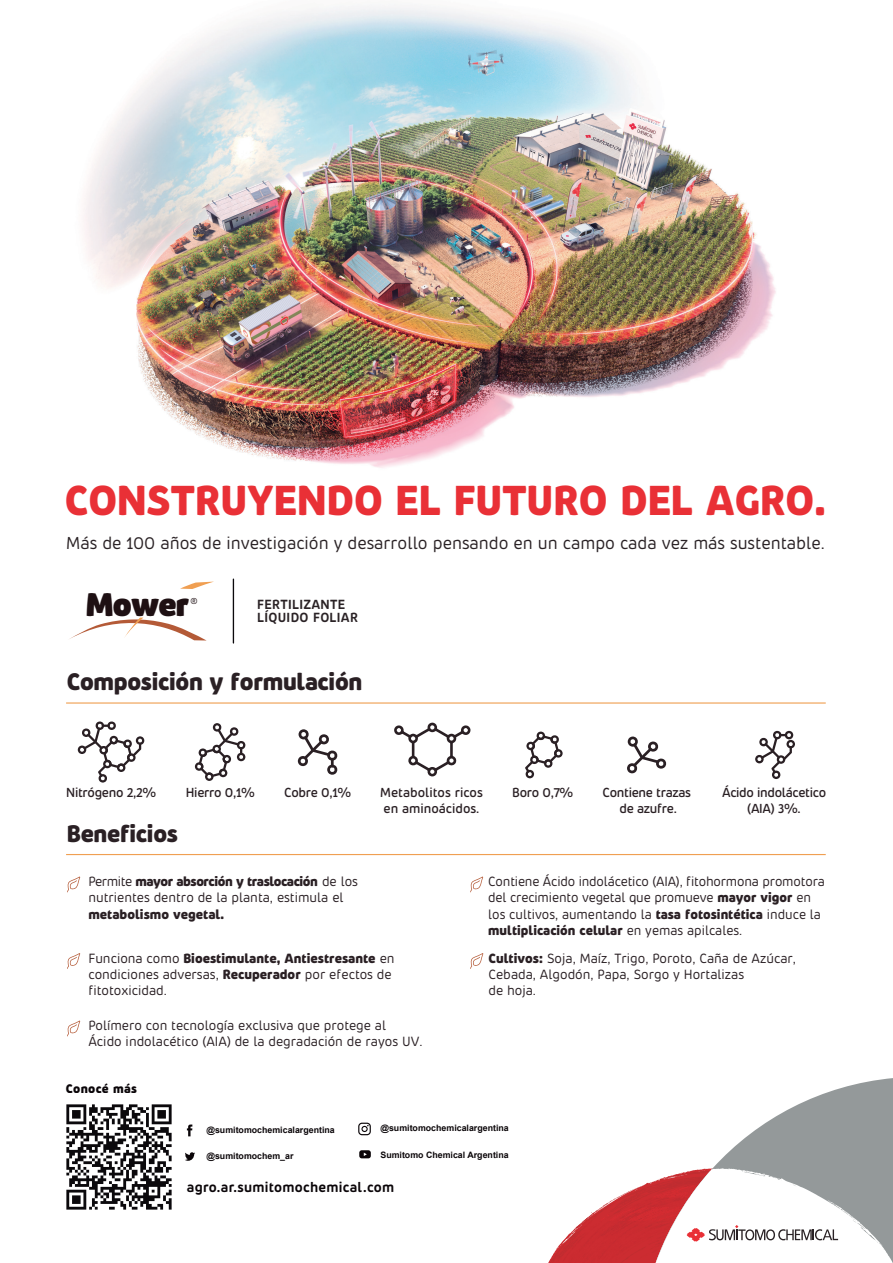
<style>
.page{position:relative;width:893px;height:1263px;background:#fff}
.page>*{position:absolute;margin:0;border:0;box-sizing:border-box;transform-origin:0 0}
.t1{font:700 42.3px "Pusia";color:#e93036}
.t2{font:800 33px "Pusia";letter-spacing:-.025em;color:#1e1013}
.t3{font:700 24.15px "Pusia";letter-spacing:-.015em;color:#2a2024}
.t4{font:17.55px "Pusia";color:#2a2225}
.t5{font:600 14.25px "Pusia";letter-spacing:.02em;color:#0b0609}
.t6{font:13.5px/16.2px "Pusia";color:#2a2024}
.t7{font:700 13.5px "Pusia";color:#2a2024}
.t8{font:500 13.35px/15.9px "Pusia";letter-spacing:-.025em;color:#2a2024;text-align:center}
.t9{font:500 13.35px/15.9px "Pusia";color:#2a2024}
.t10{font:600 13.35px "Pusia";letter-spacing:.02em;color:#2a2225}
.t11{font:700 12.6px "Pusia";letter-spacing:.025em;color:#0b0609}
.t12{font:700 8.85px "Arial";color:#0b0609}
.t13{font:8.7px "Pusia";color:#1e1013}
.s1{font-weight:700}
</style>
<div class="page">
<img style="left:84px;top:6px;width:692px;height:613px">
<svg style="left:180px;top:582px;width:34px;height:7px"></svg>
<svg style="left:69px;top:618px;width:138px;height:22px"></svg>
<hr style="left:233px;top:579px;width:1px;height:64px;background:#0b090c">
<img style="left:66px;top:1104px;width:106px;height:106px">
<svg style="left:187px;top:1124px;width:5px;height:12px"></svg>
<svg style="left:359px;top:1150px;width:12px;height:8px"></svg>
<svg style="left:185px;top:1152px;width:10px;height:9px"></svg>
<svg style="left:358px;top:1123px;width:13px;height:12px"></svg>
<svg style="left:548px;top:1078px;width:345px;height:185px"></svg>
<img style="left:692px;top:1170px;width:19px;height:3px">
<svg style="left:67px;top:876px;width:13px;height:16px"></svg>
<hr style="left:66px;top:702px;width:760px;height:2px;background:#f09f52">
<svg style="left:525px;top:731px;width:38px;height:47px"></svg>
<svg style="left:627px;top:736px;width:40px;height:38px"></svg>
<svg style="left:755px;top:730px;width:40px;height:49px"></svg>
<svg style="left:195px;top:723px;width:51px;height:58px"></svg>
<svg style="left:298px;top:729px;width:40px;height:46px"></svg>
<svg style="left:394px;top:722px;width:77px;height:54px"></svg>
<svg style="left:78px;top:721px;width:66px;height:61px"></svg>
<hr style="left:66px;top:854px;width:760px;height:1px;background:#f09f52">
<svg style="left:470px;top:876px;width:13px;height:16px"></svg>
<svg style="left:67px;top:953px;width:13px;height:16px"></svg>
<svg style="left:470px;top:953px;width:13px;height:16px"></svg>
<svg style="left:67px;top:1020px;width:13px;height:16px"></svg>
<h1 class="t1" style="left:65px;top:469px;width:762px">CONSTRUYENDO EL FUTURO DEL AGRO.</h1>
<p class="t4" style="left:66px;top:531px;width:760px">Más de 100 años de investigación y desarrollo pensando en un campo cada vez más sustentable.</p>
<h2 class="t2" style="left:86px;top:579px;width:105px">Mower</h2>
<p class="t13" style="left:190px;top:595px;width:9px">®</p>
<p class="t10" style="left:257px;top:595px;width:89px">FERTILIZANTE</p>
<p class="t10" style="left:257px;top:608px;width:102px">LÍQUIDO FOLIAR</p>
<h3 class="t3" style="left:67px;top:664px;width:297px">Composición y formulación</h3>
<p class="t8" style="left:512px;top:784px;width:63px">Boro 0,7%</p>
<p class="t8" style="left:603px;top:784px;width:90px">Contiene trazas de azufre.</p>
<p class="t8" style="left:722px;top:784px;width:106px">Ácido indolácetico (AIA) 3%.</p>
<p class="t8" style="left:186px;top:783px;width:70px">Hierro 0,1%</p>
<p class="t8" style="left:284px;top:783px;width:68px">Cobre 0,1%</p>
<p class="t9" style="left:380px;top:783px;width:104px">Metabolitos ricos en aminoácidos.</p>
<p class="t8" style="left:66px;top:783px;width:91px">Nitrógeno 2,2%</p>
<h3 class="t3" style="left:67px;top:815px;width:113px">Beneficios</h3>
<p class="t6" style="left:88px;top:873px;width:271px">Permite <span class="s1">mayor absorción y traslocación</span> de los nutrientes dentro de la planta, estimula el</p>
<p class="t7" style="left:88px;top:904px;width:137px">metabolismo vegetal.</p>
<p class="t6" style="left:488px;top:873px;width:338px">Contiene Ácido indolácetico (AIA), fitohormona promotora del crecimiento vegetal que promueve <span class="s1">mayor vigor</span> en los cultivos, aumentando la <span class="s1">tasa fotosintética</span> induce la <span class="s1">multiplicación celular</span> en yemas apilcales.</p>
<p class="t6" style="left:88px;top:949px;width:308px">Funciona como <span class="s1">Bioestimulante, Antiestresante</span> en condiciones adversas, <span class="s1">Recuperador</span> por efectos de fitotoxicidad.</p>
<p class="t6" style="left:488px;top:949px;width:309px"><span class="s1">Cultivos:</span> Soja, Maíz, Trigo, Poroto, Caña de Azúcar,<br>Cebada, Algodón, Papa, Sorgo y Hortalizas<br>de hoja.</p>
<p class="t6" style="left:88px;top:1017px;width:336px">Polímero con tecnología exclusiva que protege al<br>Ácido indolacético (AIA) de la degradación de rayos UV.</p>
<p class="t11" style="left:66px;top:1079px;width:72px">Conocé más</p>
<p class="t12" style="left:380px;top:1122px;width:130px">@sumitomochemicalargentina</p>
<p class="t12" style="left:206px;top:1124px;width:130px">@sumitomochemicalargentina</p>
<p class="t12" style="left:206px;top:1150px;width:89px">@sumitomochem_ar</p>
<p class="t12" style="left:380px;top:1148px;width:130px">Sumitomo Chemical Argentina</p>
<p class="t5" style="left:187px;top:1177px;width:209px">agro.ar.sumitomochemical.com</p>
</div>
